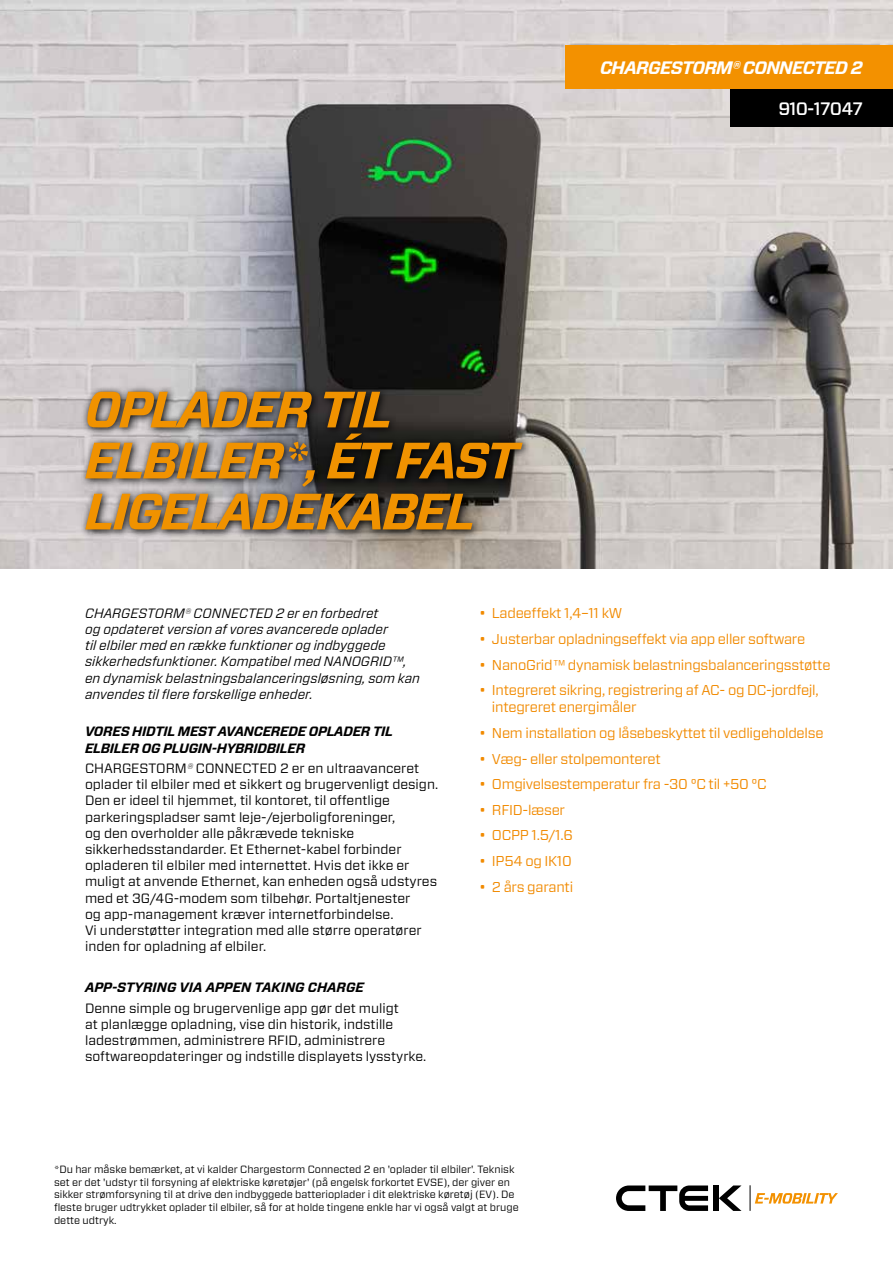
<style>
.page{position:relative;width:893px;height:1263px;background:#fff}
.page>*{position:absolute;margin:0;border:0;box-sizing:border-box;transform-origin:0 0}
.t1{font:italic 700 51px/51px "Forza";letter-spacing:-.04em;color:#f09200}
.t2{font:italic 700 18px "Forza";letter-spacing:-.04em;color:#fff}
.t3{font:500 18px "Forza";letter-spacing:-.04em;color:#fff}
.t4{font:14.25px/17.1px "Forza";letter-spacing:-.02em;color:#f18a00}
.t5{font:13.5px/16.2px "Forza";color:#000}
.t6{font:italic 13.5px/16.2px "Forza";color:#000}
.t7{font:italic 700 13.5px/16.2px "Forza";letter-spacing:-.02em;color:#000}
.t8{font:italic 700 13.5px "Forza";color:#000}
.t9{font:10.5px/12.6px "Forza";color:#000}
.s1{font-style:italic}
</style>
<div class="page">
<img style="left:0;top:0;width:893px;height:568px">
<div style="left:713px;top:1185px;width:6px;height:26px;background:#000"></div>
<svg style="left:719px;top:1185px;width:22px;height:26px"></svg>
<svg style="left:616px;top:1185px;width:92px;height:26px"></svg>
<svg style="left:750px;top:1185px;width:88px;height:26px"></svg>
<div style="left:731px;top:89px;width:162px;height:38px;background:#000"></div>
<div style="left:566px;top:45px;width:327px;height:44px;background:#f39100"></div>
<svg style="left:79px;top:385px;width:453px;height:154px"></svg>
<h2 class="t2" style="left:600px;top:56px;width:264px">CHARGESTORM® CONNECTED 2</h2>
<h1 class="t1" style="left:85px;top:384px;width:434px">OPLADER TIL<br>ELBILER*, ÉT FAST<br>LIGELADEKABEL</h1>
<h2 class="t3" style="left:778px;top:97px;width:86px">910-17047</h2>
<p class="t6" style="left:85px;top:605px;width:337px">CHARGESTORM® CONNECTED 2 er en forbedret<br>og opdateret version af vores avancerede oplader<br>til elbiler med en række funktioner og indbyggede sikkerhedsfunktioner. Kompatibel med NANOGRID™, en dynamisk belastningsbalanceringsløsning, som kan anvendes til flere forskellige enheder.</p>
<p class="t7" style="left:85px;top:724px;width:309px">VORES HIDTIL MEST AVANCEREDE OPLADER TIL<br>ELBILER OG PLUGIN-HYBRIDBILER</p>
<p class="t5" style="left:85px;top:760px;width:355px">CHARGESTORM<span class="s1">®</span> CONNECTED 2 er en ultraavanceret oplader til elbiler med et sikkert og brugervenligt design.<br>Den er ideel til hjemmet, til kontoret, til offentlige parkeringspladser samt leje-/ejerboligforeninger,<br>og den overholder alle påkrævede tekniske sikkerhedsstandarder. Et Ethernet-kabel forbinder opladeren til elbiler med internettet. Hvis det ikke er muligt at anvende Ethernet, kan enheden også udstyres med et 3G/4G-modem som tilbehør. Portaltjenester<br>og app-management kræver internetforbindelse.<br>Vi understøtter integration med alle større operatører inden for opladning af elbiler.</p>
<p class="t8" style="left:85px;top:978px;width:280px">APP-STYRING VIA APPEN TAKING CHARGE</p>
<p class="t5" style="left:85px;top:999px;width:343px">Denne simple og brugervenlige app gør det muligt<br>at planlægge opladning, vise din historik, indstille ladestrømmen, administrere RFID, administrere softwareopdateringer og indstille displayets lysstyrke.</p>
<p class="t4" style="left:479px;top:605px;width:145px">• Ladeeffekt 1,4–11 kW</p>
<p class="t4" style="left:479px;top:630px;width:327px">• Justerbar opladningseffekt via app eller software</p>
<p class="t4" style="left:479px;top:656px;width:353px">• NanoGrid™ dynamisk belastningsbalanceringsstøtte</p>
<p class="t4" style="left:492px;top:681px;width:328px;text-indent:-13px">• Integreret sikring, registrering af AC- og DC-jordfejl, integreret energimåler</p>
<p class="t4" style="left:479px;top:724px;width:346px">• Nem installation og låsebeskyttet til vedligeholdelse</p>
<p class="t4" style="left:479px;top:750px;width:183px">• Væg- eller stolpemonteret</p>
<p class="t4" style="left:479px;top:775px;width:289px">• Omgivelsestemperatur fra -30 °C til +50 °C</p>
<p class="t4" style="left:479px;top:801px;width:87px">• RFID-læser</p>
<p class="t4" style="left:479px;top:827px;width:95px">• OCPP 1.5/1.6</p>
<p class="t4" style="left:479px;top:852px;width:94px">• IP54 og IK10</p>
<p class="t4" style="left:479px;top:878px;width:95px">• 2 års garanti</p>
<p class="t9" style="left:54px;top:1163px;width:466px">*Du har måske bemærket, at vi kalder Chargestorm Connected 2 en 'oplader til elbiler'. Teknisk set er det 'udstyr til forsyning af elektriske køretøjer' (på engelsk forkortet EVSE), der giver en sikker strømforsyning til at drive den indbyggede batterioplader i dit elektriske køretøj (EV). De fleste bruger udtrykket oplader til elbiler, så for at holde tingene enkle har vi også valgt at bruge dette udtryk.</p>
</div>
